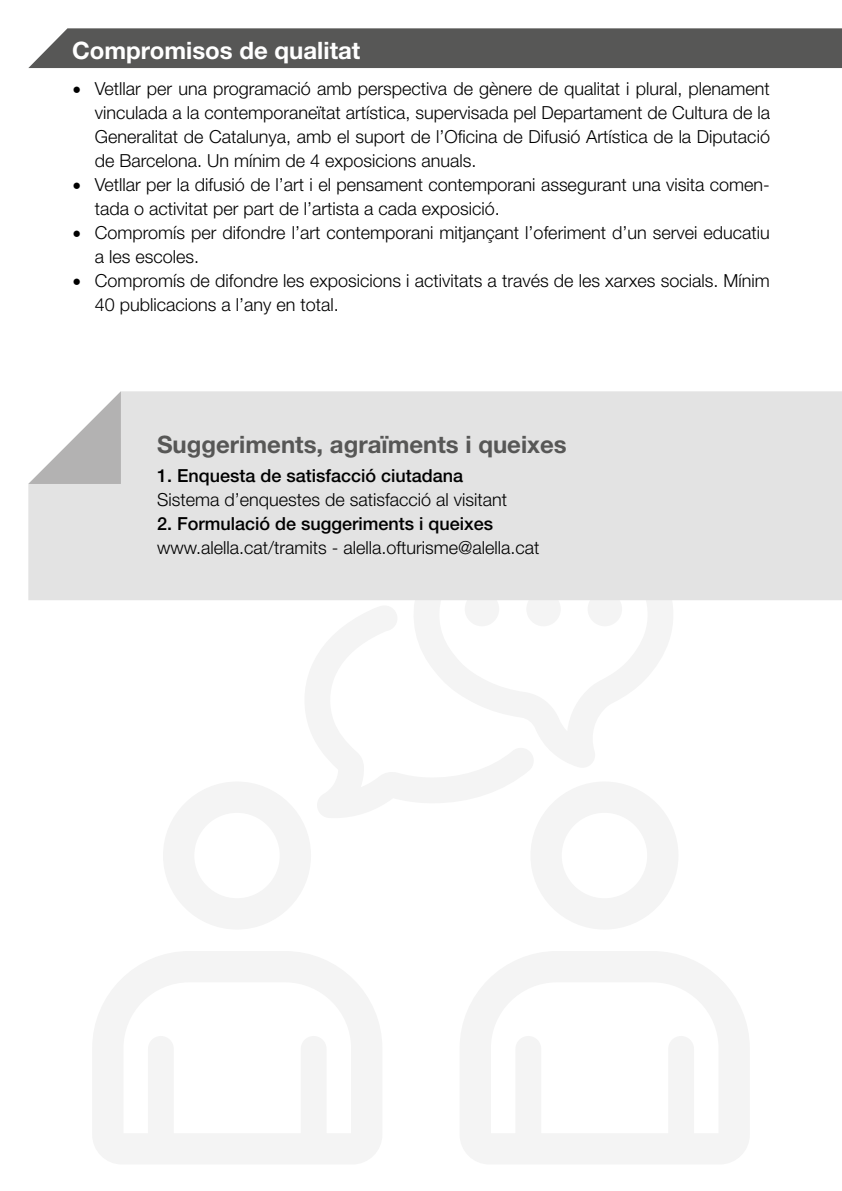
<style>
.page{position:relative;width:842px;height:1191px;background:#fff}
.page>*{position:absolute;margin:0;border:0;box-sizing:border-box;transform-origin:0 0}
.t1{font:700 24px "Helvetica Neue LT Std";color:#575756}
.t2{font:700 24px "Helvetica Neue LT Std";color:#fff}
.t3{font:300 18px/24px "Helvetica Neue LT Std";color:#000}
.t4{font:500 18px "Helvetica Neue LT Std";color:#000}
.s1{font-family:"Minion Pro";font-weight:400;font-size:24px}
</style>
<div class="page">
<div style="left:28px;top:28px;width:814px;height:40px;background:#575756"></div>
<svg style="left:163px;top:782px;width:148px;height:147px"></svg>
<svg style="left:93px;top:951px;width:289px;height:213px"></svg>
<svg style="left:531px;top:782px;width:147px;height:147px"></svg>
<svg style="left:460px;top:951px;width:289px;height:213px"></svg>
<svg style="left:302px;top:606px;width:233px;height:212px"></svg>
<svg style="left:409px;top:600px;width:264px;height:168px"></svg>
<div style="left:28px;top:391px;width:814px;height:209px;background:#e3e3e3"></div>
<svg style="left:28px;top:391px;width:93px;height:93px"></svg>
<h1 class="t2" style="left:72px;top:36px;width:290px">Compromisos de qualitat</h1>
<p class="t3" style="left:95px;top:76px;width:677px;text-align:justify;text-indent:-23px"><span class="s1">•</span> Vetllar per una programació amb perspectiva de gènere de qualitat i plural, plenament vinculada a la contemporaneïtat artística, supervisada pel Departament de Cultura de la Generalitat de Catalunya, amb el suport de l’Oficina de Difusió Artística de la Diputació de Barcelona. Un mínim de 4 exposicions anuals.</p>
<p class="t3" style="left:95px;top:172px;width:677px;text-indent:-23px"><span class="s1">•</span> Vetllar per la difusió de l’art i el pensament contemporani assegurant una visita comen&shy;tada o activitat per part de l’artista a cada exposició.</p>
<p class="t3" style="left:95px;top:220px;width:677px;text-indent:-23px"><span class="s1">•</span> Compromís per difondre l’art contemporani mitjançant l’oferiment d’un servei educatiu a les escoles.</p>
<p class="t3" style="left:95px;top:268px;width:677px;text-indent:-23px"><span class="s1">•</span> Compromís de difondre les exposicions i activitats a través de les xarxes socials. Mínim<br>40 publicacions a l’any en total.</p>
<h1 class="t1" style="left:157px;top:429px;width:411px">Suggeriments, agraïments i queixes</h1>
<p class="t4" style="left:157px;top:465px;width:308px">1. Enquesta de satisfacció ciutadana</p>
<p class="t3" style="left:157px;top:487px;width:352px">Sistema d’enquestes de satisfacció al visitant</p>
<p class="t4" style="left:157px;top:513px;width:338px">2. Formulació de suggeriments i queixes</p>
<p class="t3" style="left:157px;top:535px;width:384px">www.alella.cat/tramits - alella.ofturisme@alella.cat</p>
</div>
